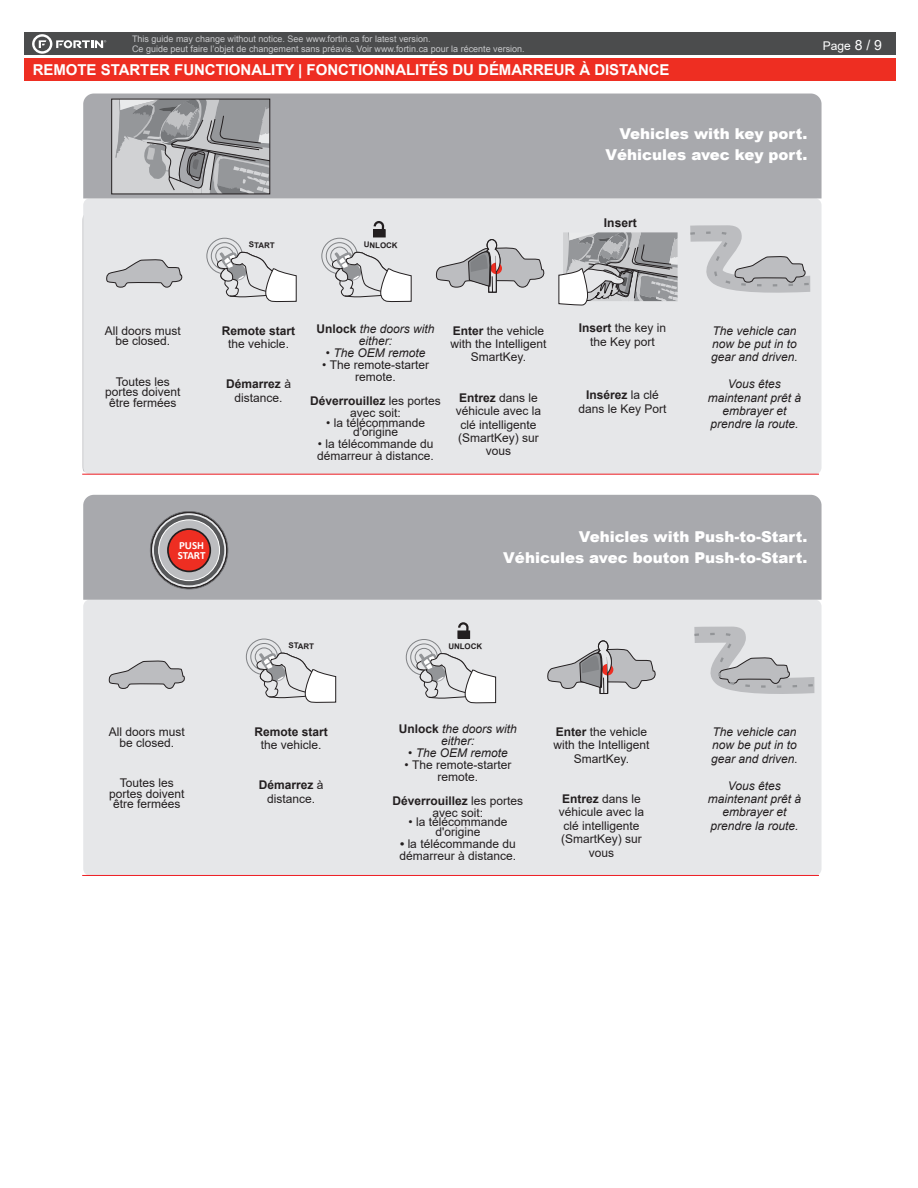
<style>
.page{position:relative;width:918px;height:1188px;background:#fff}
.page>*{position:absolute;margin:0;border:0;box-sizing:border-box;transform-origin:0 0}
.t1{font:900 15px/21.1px "Arial";color:#fff;text-align:right}
.t2{font:700 15px "Arial";letter-spacing:-.005em;color:#fff}
.t3{font:700 12.15px "Arial";color:#231f20}
.t4{font:12px/13.4px "Arial";color:#231f20;text-align:center}
.t5{font:italic 12px/13.4px "Arial";color:#231f20;text-align:center}
.t6{font:700 12px "Arial";color:#231f20}
.t7{font:12px "Arial";color:#fff}
.t8{font:700 10.95px/10.1px "Calibri";color:#fff}
.t9{font:9px/9.8px "Arial";color:#c7c8ca}
.t10{font:700 7.95px "Arial";color:#231f20}
.s1{font-size:13.95px}
.s2{font-weight:400}
.s3{font-weight:700;font-style:normal}
.s4{font-style:italic}
.s5{font-weight:700}
</style>
<div class="page">
<div style="left:83px;top:198px;width:739px;height:276px;background:#e6e7e9;border-radius:6px"></div>
<svg style="left:82px;top:217px;width:330px;height:255px"></svg>
<svg style="left:690px;top:225px;width:121px;height:68px"></svg>
<svg style="left:435px;top:232px;width:243px;height:74px"></svg>
<hr style="left:82px;top:474px;width:737px;height:1px;background:#ee1d23">
<div style="left:83px;top:600px;width:739px;height:275px;background:#e6e7e9;border-radius:6px"></div>
<svg style="left:246px;top:638px;width:91px;height:65px"></svg>
<svg style="left:108px;top:660px;width:77px;height:29px"></svg>
<svg style="left:405px;top:622px;width:91px;height:82px"></svg>
<svg style="left:547px;top:640px;width:109px;height:54px"></svg>
<svg style="left:694px;top:627px;width:121px;height:67px"></svg>
<hr style="left:82px;top:875px;width:737px;height:1px;background:#ee1d23">
<div style="left:83px;top:495px;width:739px;height:105px;background:#a8a9ad"></div>
<svg style="left:150px;top:512px;width:78px;height:77px"></svg>
<svg style="left:152px;top:513px;width:75px;height:75px"></svg>
<div style="left:151px;top:512px;width:76px;height:76px;border:1px solid #231f20;border-radius:50%"></div>
<svg style="left:154px;top:515px;width:70px;height:70px"></svg>
<svg style="left:159px;top:520px;width:61px;height:61px"></svg>
<div style="left:158px;top:519px;width:62px;height:62px;border:1px solid #fff;border-radius:50%"></div>
<div style="left:168px;top:529px;width:42px;height:42px;background:#ee2e22;border-radius:50%"></div>
<div style="left:167px;top:528px;width:44px;height:44px;border:2px solid #231f20;border-radius:50%"></div>
<div style="left:83px;top:94px;width:739px;height:104px;background:#a8a9ad"></div>
<svg style="left:111px;top:98px;width:160px;height:97px;background:#a1a2a5"></svg>
<div style="left:24px;top:33px;width:872px;height:22px;background:#4b4c4d"></div>
<div style="left:24px;top:58px;width:872px;height:23px;background:#ee2e22"></div>
<svg style="left:32px;top:34px;width:74px;height:20px"></svg>
<p class="t9" style="left:132px;top:34px;width:394px">This guide may change without notice. See www.fortin.ca for latest version.<br>Ce guide peut faire l’objet de changement sans préavis. Voir www.fortin.ca pour la récente version.</p>
<p class="t2" style="left:33px;top:59px;width:638px">REMOTE STARTER FUNCTIONALITY | FONCTIONNALITÉS DU DÉMARREUR À DISTANCE</p>
<p class="t7" style="left:823px;top:38px;width:61px">Page <span class="s1">8 / 9</span></p>
<p class="t1" style="left:606px;top:123px;width:204px">Vehicles with key port.<br>Véhicules avec key port.</p>
<p class="t10" style="left:249px;top:239px;width:27px;rotate:1deg">START</p>
<p class="t10" style="left:364px;top:239px;width:35px;rotate:1deg">UNLOCK</p>
<p class="t3" style="left:604px;top:214px;width:34px">Insert</p>
<p class="t4" style="left:105px;top:325px;width:78px;line-height:10.6px">All doors must be closed.</p>
<p class="t4" style="left:105px;top:376px;width:77px;line-height:10.8px">Toutes les portes doivent être fermées</p>
<p class="t6" style="left:222px;top:322px;width:75px">Remote start</p>
<p class="t4" style="left:228px;top:337px;width:62px">the vehicle.</p>
<p class="t6" style="left:226px;top:376px;width:66px">Démarrez <span class="s2">à</span></p>
<p class="t4" style="left:235px;top:391px;width:50px">distance.</p>
<p class="t5" style="left:317px;top:323px;width:120px;line-height:12px"><span class="s3">Unlock</span> the doors with either:</p>
<p class="t5" style="left:326px;top:346px;width:101px">• The OEM remote</p>
<p class="t4" style="left:322px;top:359px;width:108px;line-height:12px"><span class="s4">•</span> The remote-starter remote.</p>
<p class="t4" style="left:310px;top:395px;width:132px;line-height:12px"><span class="s5">Déverrouillez</span> les portes avec soit:</p>
<p class="t4" style="left:326px;top:418px;width:100px;line-height:9.6px">• la télécommande d'origine</p>
<p class="t4" style="left:317px;top:438px;width:118px;line-height:12px;text-align:left">• la télécommande du démarreur à distance.</p>
<p class="t4" style="left:453px;top:324px;width:93px"><span class="s5">Enter</span> the vehicle</p>
<p class="t4" style="left:450px;top:337px;width:98px">with the Intelligent<br>SmartKey.</p>
<p class="t6" style="left:459px;top:389px;width:80px">Entrez <span class="s2">dans le</span></p>
<p class="t4" style="left:456px;top:404px;width:87px">véhicule avec la clé intelligente (SmartKey) sur vous</p>
<p class="t4" style="left:579px;top:321px;width:89px"><span class="s5">Insert</span> the key in</p>
<p class="t4" style="left:590px;top:335px;width:66px">the Key port</p>
<p class="t6" style="left:586px;top:387px;width:74px">Insérez <span class="s2">la clé</span></p>
<p class="t4" style="left:579px;top:402px;width:90px">dans le Key Port</p>
<p class="t5" style="left:711px;top:324px;width:88px;text-align:justify">The vehicle can now be put in to gear and driven.</p>
<p class="t5" style="left:708px;top:378px;width:95px">Vous êtes maintenant prêt à embrayer et prendre la route.</p>
<p class="t8" style="left:178px;top:541px;width:29px">PUSH<br>START</p>
<p class="t1" style="left:503px;top:526px;width:306px">Vehicles with Push-to-Start.<br>Véhicules avec bouton Push-to-Start.</p>
<p class="t4" style="left:109px;top:726px;width:78px;line-height:10.8px">All doors must be closed.</p>
<p class="t4" style="left:109px;top:777px;width:77px;line-height:10.8px">Toutes les portes doivent être fermées</p>
<p class="t10" style="left:289px;top:640px;width:27px;rotate:1deg">START</p>
<p class="t10" style="left:449px;top:640px;width:35px;rotate:1deg">UNLOCK</p>
<p class="t6" style="left:254px;top:723px;width:75px">Remote start</p>
<p class="t4" style="left:261px;top:738px;width:62px">the vehicle.</p>
<p class="t6" style="left:259px;top:776px;width:66px">Démarrez <span class="s2">à</span></p>
<p class="t4" style="left:267px;top:792px;width:50px">distance.</p>
<p class="t5" style="left:399px;top:723px;width:120px;line-height:12px"><span class="s3">Unlock</span> the doors with either:</p>
<p class="t5" style="left:408px;top:746px;width:101px">• The OEM remote</p>
<p class="t4" style="left:404px;top:759px;width:108px;line-height:12px"><span class="s4">•</span> The remote-starter remote.</p>
<p class="t4" style="left:393px;top:795px;width:132px;line-height:12px"><span class="s5">Déverrouillez</span> les portes avec soit:</p>
<p class="t4" style="left:408px;top:817px;width:100px;line-height:9.6px">• la télécommande d'origine</p>
<p class="t4" style="left:400px;top:838px;width:118px;line-height:12px;text-align:left"><span class="s5">•</span> la télécommande du démarreur à distance.</p>
<p class="t4" style="left:556px;top:725px;width:93px"><span class="s5">Enter</span> the vehicle</p>
<p class="t4" style="left:553px;top:738px;width:98px">with the Intelligent<br>SmartKey.</p>
<p class="t6" style="left:562px;top:790px;width:80px">Entrez <span class="s2">dans le</span></p>
<p class="t4" style="left:559px;top:805px;width:87px">véhicule avec la clé intelligente (SmartKey) sur vous</p>
<p class="t5" style="left:711px;top:725px;width:88px;text-align:justify">The vehicle can now be put in to gear and driven.</p>
<p class="t5" style="left:708px;top:779px;width:95px">Vous êtes maintenant prêt à embrayer et prendre la route.</p>
</div>
